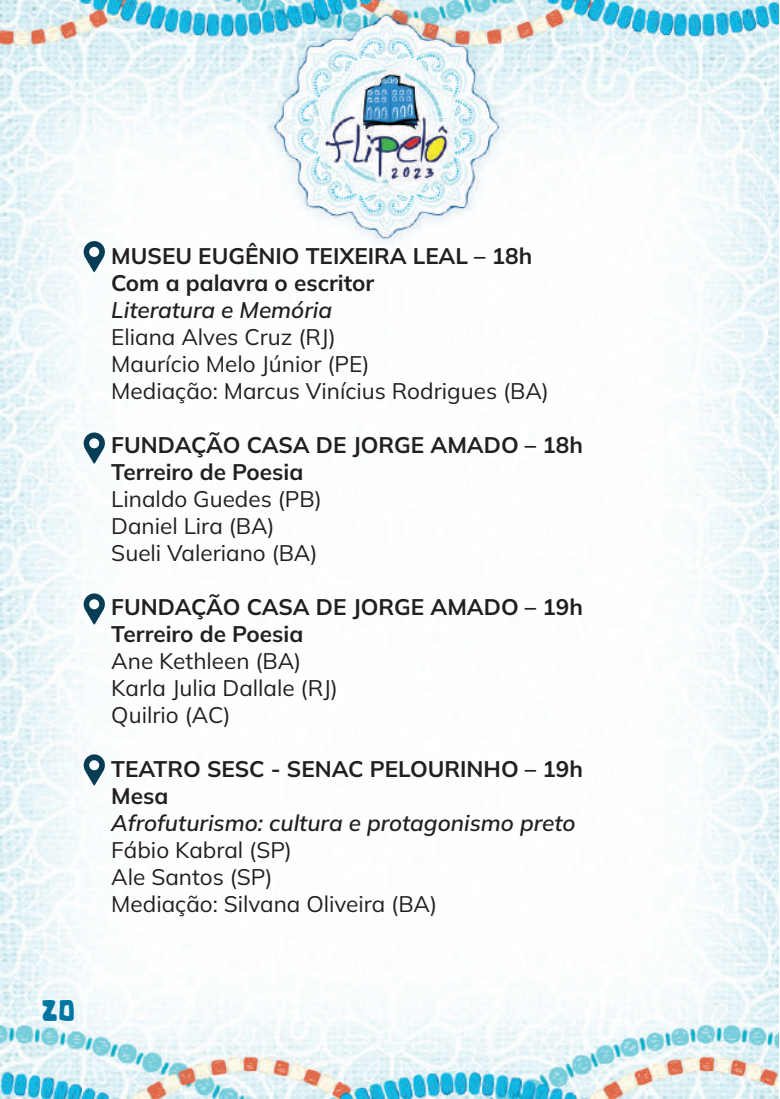
<style>
.page{position:relative;width:780px;height:1099px;background:#fff}
.page>*{position:absolute;margin:0;border:0;box-sizing:border-box;transform-origin:0 0}
.t1{font:30px "Cactus";color:#0076a3}
.t2{font:22.5px/27px "Mulish";color:#231f20}
.t3{font:700 22.5px/27px "Mulish";color:#231f20}
.t4{font:italic 600 22.5px "Mulish";color:#231f20}
</style>
<div class="page">
<img style="left:0;top:0;width:778px;height:1098px">
<svg style="left:84px;top:241px;width:21px;height:31px"></svg>
<svg style="left:84px;top:432px;width:21px;height:32px"></svg>
<svg style="left:84px;top:593px;width:21px;height:31px"></svg>
<svg style="left:84px;top:754px;width:21px;height:31px"></svg>
<h1 class="t1" style="left:42px;top:993px;width:35px">20</h1>
<p class="t3" style="left:111px;top:241px;width:422px">MUSEU EUGÊNIO TEIXEIRA LEAL – 18h<br>Com a palavra o escritor</p>
<p class="t4" style="left:111px;top:294px;width:222px">Literatura e Memória</p>
<p class="t2" style="left:111px;top:322px;width:439px">Eliana Alves Cruz (RJ)<br>Maurício Melo Júnior (PE)<br>Mediação: Marcus Vinícius Rodrigues (BA)</p>
<p class="t3" style="left:111px;top:430px;width:473px">FUNDAÇÃO CASA DE JORGE AMADO – 18h<br>Terreiro de Poesia</p>
<p class="t2" style="left:111px;top:484px;width:212px">Linaldo Guedes (PB)<br>Daniel Lira (BA)<br>Sueli Valeriano (BA)</p>
<p class="t3" style="left:111px;top:592px;width:473px">FUNDAÇÃO CASA DE JORGE AMADO – 19h<br>Terreiro de Poesia</p>
<p class="t2" style="left:111px;top:646px;width:228px">Ane Kethleen (BA)<br>Karla Julia Dallale (RJ)<br>Quilrio (AC)</p>
<p class="t3" style="left:111px;top:754px;width:473px">TEATRO SESC - SENAC PELOURINHO – 19h<br>Mesa</p>
<p class="t4" style="left:111px;top:807px;width:465px">Afrofuturismo: cultura e protagonismo preto</p>
<p class="t2" style="left:111px;top:835px;width:327px">Fábio Kabral (SP)<br>Ale Santos (SP)<br>Mediação: Silvana Oliveira (BA)</p>
</div>
